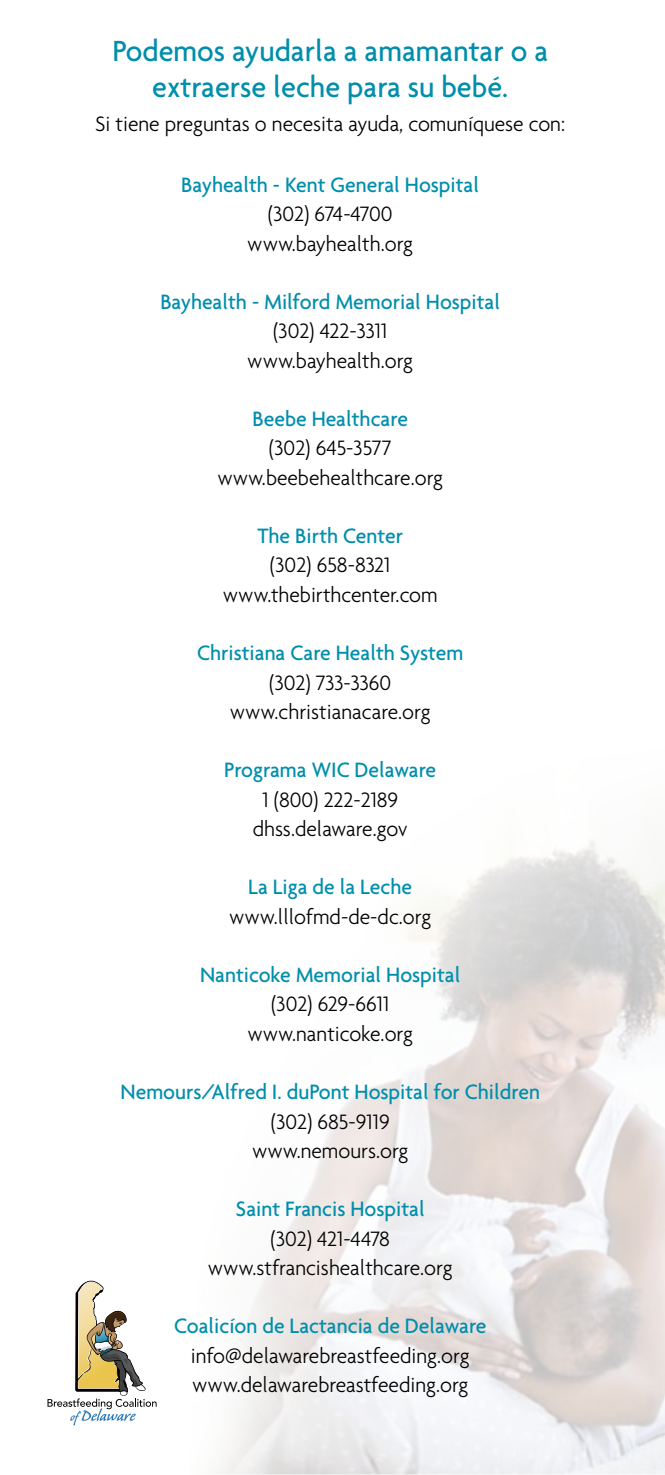
<style>
.page{position:relative;width:665px;height:1475px;background:#fff}
.page>*{position:absolute;margin:0;border:0;box-sizing:border-box;transform-origin:0 0}
.t1{font:500 31.5px/36px "Agenda";color:#008eac;text-align:center;scale:.96 1}
.t2{font:300 22.5px/29.2px "Agenda";color:#000;text-align:center;scale:.96 1}
.t3{font:500 22.5px "Agenda";color:#008eac;scale:.96 1}
</style>
<div class="page">
<img style="left:218px;top:840px;width:446px;height:634px">
<svg style="left:47px;top:1280px;width:109px;height:145px"></svg>
<h1 class="t1" style="left:112px;top:32px;width:455px">Podemos ayudarla a amamantar o a extraerse leche para su bebé.</h1>
<p class="t2" style="left:95px;top:109px;width:490px">Si tiene preguntas o necesita ayuda, comuníquese con:</p>
<p class="t3" style="left:181px;top:171px;width:311px">Bayhealth - Kent General Hospital</p>
<p class="t2" style="left:247px;top:199px;width:174px">(302) 674-4700 www.bayhealth.org</p>
<p class="t3" style="left:160px;top:288px;width:355px">Bayhealth - Milford Memorial Hospital</p>
<p class="t2" style="left:247px;top:316px;width:174px">(302) 422-3311 www.bayhealth.org</p>
<p class="t3" style="left:252px;top:405px;width:163px">Beebe Healthcare</p>
<p class="t2" style="left:217px;top:433px;width:236px">(302) 645-3577 www.beebehealthcare.org</p>
<p class="t3" style="left:257px;top:522px;width:153px">The Birth Center</p>
<p class="t2" style="left:223px;top:550px;width:225px">(302) 658-8321 www.thebirthcenter.com</p>
<p class="t3" style="left:197px;top:639px;width:279px">Christiana Care Health System</p>
<p class="t2" style="left:230px;top:667px;width:210px">(302) 733-3360 www.christianacare.org</p>
<p class="t3" style="left:224px;top:756px;width:222px">Programa WIC Delaware</p>
<p class="t2" style="left:252px;top:784px;width:163px">1 (800) 222-2189 dhss.delaware.gov</p>
<p class="t3" style="left:248px;top:873px;width:172px">La Liga de la Leche</p>
<p class="t2" style="left:229px;top:901px;width:212px">www.lllofmd-de-dc.org</p>
<p class="t3" style="left:200px;top:961px;width:272px">Nanticoke Memorial Hospital</p>
<p class="t2" style="left:247px;top:989px;width:174px">(302) 629-6611 www.nanticoke.org</p>
<p class="t3" style="left:120px;top:1078px;width:438px">Nemours/Alfred I. duPont Hospital for Children</p>
<p class="t2" style="left:252px;top:1106px;width:164px">(302) 685-9119 www.nemours.org</p>
<p class="t3" style="left:236px;top:1195px;width:198px">Saint Francis Hospital</p>
<p class="t2" style="left:208px;top:1223px;width:256px">(302) 421-4478 www.stfrancishealthcare.org</p>
<p class="t3" style="left:174px;top:1312px;width:327px">Coalicíon de Lactancia de Delaware</p>
<p class="t2" style="left:191px;top:1340px;width:291px;text-align:left">info@delawarebreastfeeding.org www.delawarebreastfeeding.org</p>
</div>
